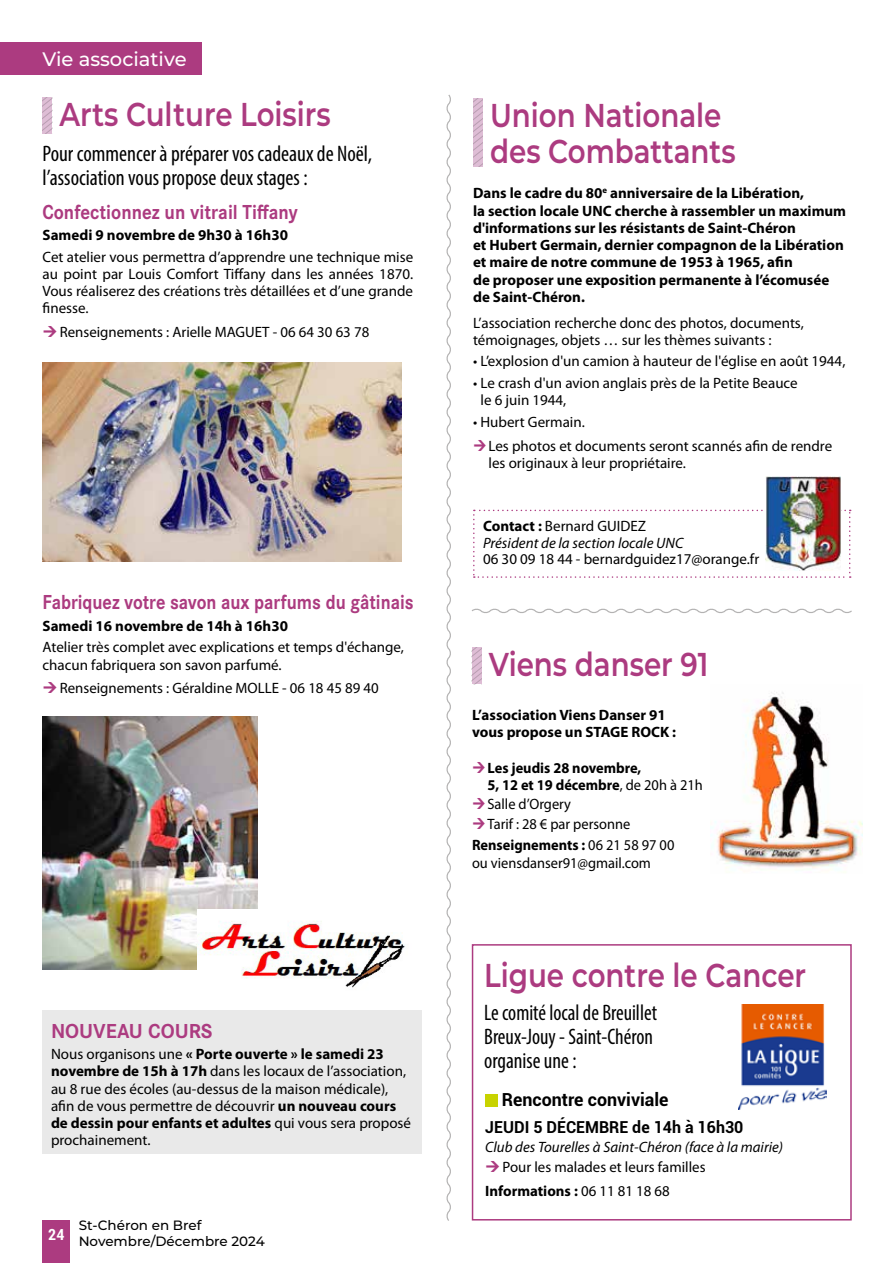
<style>
.page{position:relative;width:893px;height:1263px;background:#fff}
.page>*{position:absolute;margin:0;border:0;box-sizing:border-box;transform-origin:0 0}
.t1{font:600 33px/36px "Montserrat";color:#ac3b80;scale:.84 1}
.t2{font:condensed 22.5px/24px "Myriad Pro";color:#000}
.t3{font:condensed 22.5px/24px "Myriad Pro";color:#000;scale:.94 1}
.t4{font:700 21px "Corporate S";color:#ac3b80;scale:.87 1}
.t5{font:700 21px "Corporate S";color:#ac3b80;scale:.9 1}
.t6{font:700 21px "Corporate S";color:#ac3b80}
.t7{font:500 19.5px "Montserrat";color:#fff}
.t8{font:700 18px "Roboto";color:#000}
.t9{font:700 16.5px "Roboto";color:#000}
.t10{font:700 condensed 15.3px "Roboto";color:#fff}
.t11{font:15px/17.2px "Myriad Pro";color:#000}
.t12{font:700 15px/17.2px "Myriad Pro";color:#000}
.t13{font:italic 15px/16.5px "Myriad Pro";color:#000}
.t14{font:15px/19.5px "Myriad Pro";color:#000;scale:.96 1}
.t15{font:700 15px/17.2px "Myriad Pro";color:#000;scale:.96 1}
.t16{font:500 13.5px/16.2px "Montserrat";color:#000}
.s1{font-weight:700}
.s2{font-weight:700;font-style:normal}
.s3{font-style:normal}
.s4{font-weight:400}
</style>
<div class="page">
<div style="left:472px;top:944px;width:380px;height:276px;border:2px solid #ac3b80"></div>
<div style="left:43px;top:1220px;width:27px;height:43px;background:#ac3b80"></div>
<div style="left:0;top:43px;width:201px;height:32px;background:#ac3b80"></div>
<svg style="left:473px;top:98px;width:10px;height:69px"></svg>
<img style="left:710px;top:692px;width:152px;height:178px">
<svg style="left:43px;top:97px;width:10px;height:37px"></svg>
<svg style="left:446px;top:94px;width:5px;height:1127px"></svg>
<svg style="left:471px;top:608px;width:381px;height:5px"></svg>
<div style="left:485px;top:1094px;width:13px;height:12px;background:#c8d300"></div>
<img style="left:739px;top:1004px;width:87px;height:106px">
<div style="left:43px;top:1010px;width:379px;height:144px;background:#e9e9e9"></div>
<img style="left:43px;top:363px;width:359px;height:198px">
<img style="left:43px;top:716px;width:215px;height:253px">
<img style="left:198px;top:909px;width:207px;height:79px">
<svg style="left:473px;top:510px;width:378px;height:68px"></svg>
<svg style="left:472px;top:647px;width:10px;height:37px"></svg>
<img style="left:765px;top:477px;width:76px;height:93px">
<h3 class="t7" style="left:43px;top:45px;width:146px">Vie associative</h3>
<h1 class="t1" style="left:60px;top:94px;width:324px">Arts Culture Loisirs</h1>
<h1 class="t1" style="left:490px;top:96px;width:294px">Union Nationale des Combattants</h1>
<h2 class="t2" style="left:43px;top:142px;width:331px">Pour commencer à préparer vos cadeaux de Noël, l’association vous propose deux stages :</h2>
<p class="t12" style="left:473px;top:185px;width:375px">Dans le cadre du 80<sup>e</sup> anniversaire de la Libération,<br>la section locale UNC cherche à rassembler un maximum d'informations sur les résistants de Saint-Chéron<br>et Hubert Germain, dernier compagnon de la Libération et maire de notre commune de 1953 à 1965, afin<br>de proposer une exposition permanente à l’écomusée de Saint-Chéron.</p>
<h3 class="t5" style="left:43px;top:197px;width:285px">Confectionnez un vitrail Tiffany</h3>
<p class="t12" style="left:43px;top:227px;width:247px">Samedi 9 novembre de 9h30 à 16h30</p>
<p class="t11" style="left:43px;top:248px;width:372px;text-align:justify">Cet atelier vous permettra d’apprendre une technique mise au point par Louis Comfort Tiffany dans les années 1870.<br>Vous réaliserez des créations très détaillées et d’une grande finesse.</p>
<p class="t11" style="left:60px;top:324px;width:311px">Renseignements : Arielle MAGUET - 06 64 30 63 78</p>
<p class="t11" style="left:473px;top:314px;width:332px">L’association recherche donc des photos, documents, témoignages, objets … sur les thèmes suivants :</p>
<p class="t11" style="left:473px;top:353px;width:374px">• L’explosion d'un camion à hauteur de l'église en août 1944,</p>
<p class="t11" style="left:480px;top:375px;width:319px;text-indent:-7px">• Le crash d'un avion anglais près de la Petite Beauce le 6 juin 1944,</p>
<p class="t11" style="left:489px;top:410px;width:345px;line-height:23.7px;text-indent:-16px">• Hubert Germain.<br>Les photos et documents seront scannés afin de rendre</p>
<p class="t11" style="left:489px;top:454px;width:199px">les originaux à leur propriétaire.</p>
<h3 class="t4" style="left:43px;top:588px;width:428px">Fabriquez votre savon aux parfums du gâtinais</h3>
<p class="t12" style="left:43px;top:617px;width:247px">Samedi 16 novembre de 14h à 16h30</p>
<p class="t11" style="left:43px;top:639px;width:363px">Atelier très complet avec explications et temps d'échange, chacun fabriquera son savon parfumé.</p>
<p class="t11" style="left:60px;top:680px;width:320px">Renseignements : Géraldine MOLLE - 06 18 45 89 40</p>
<h3 class="t6" style="left:51px;top:1016px;width:163px">NOUVEAU COURS</h3>
<p class="t11" style="left:51px;top:1046px;width:362px">Nous organisons une <span class="s1">« Porte ouverte » le samedi 23 novembre de 15h à 17h</span> dans les locaux de l’association, au 8 rue des écoles (au-dessus de la maison médicale), afin de vous permettre de découvrir <span class="s1">un nouveau cours de dessin pour enfants et adultes</span> qui vous sera proposé prochainement.</p>
<p class="t10" style="left:48px;top:1224px;width:18px">24</p>
<p class="t16" style="left:79px;top:1217px;width:188px">St-Chéron en Bref<br>Novembre/Décembre 2024</p>
<p class="t13" style="left:483px;top:518px;width:202px"><span class="s2">Contact :</span> <span class="s3">Bernard GUIDEZ<br></span>Président de la section locale UNC</p>
<p class="t11" style="left:483px;top:551px;width:278px">06 30 09 18 44 - bernardguidez17@orange.fr</p>
<h1 class="t1" style="left:489px;top:645px;width:263px">Viens danser 91</h1>
<p class="t12" style="left:472px;top:706px;width:206px">L’association Viens Danser 91 vous propose un STAGE ROCK :</p>
<p class="t15" style="left:487px;top:759px;width:226px">Les jeudis 28 novembre,<br>5, 12 et 19 décembre<span class="s4">, de 20h à 21h</span></p>
<p class="t14" style="left:487px;top:795px;width:150px">Salle d’Orgery<br>Tarif : 28 € par personne</p>
<p class="t14" style="left:472px;top:837px;width:212px;line-height:17.2px"><span class="s1">Renseignements :</span> 06 21 58 97 00 ou viensdanser91@gmail.com</p>
<h1 class="t1" style="left:484px;top:956px;width:385px">Ligue contre le Cancer</h1>
<h2 class="t3" style="left:484px;top:1000px;width:185px">Le comité local de Breuillet<br>Breux-Jouy - Saint-Chéron organise une :</h2>
<p class="t8" style="left:502px;top:1087px;width:168px">Rencontre conviviale</p>
<p class="t9" style="left:485px;top:1115px;width:260px">JEUDI 5 DÉCEMBRE de 14h à 16h30</p>
<p class="t13" style="left:485px;top:1139px;width:299px">Club des Tourelles à Saint-Chéron (face à la mairie)</p>
<p class="t11" style="left:485px;top:1155px;width:222px;line-height:23.7px;text-indent:17px">Pour les malades et leurs familles<br><span class="s1">Informations :</span> 06 11 81 18 68</p>
</div>
